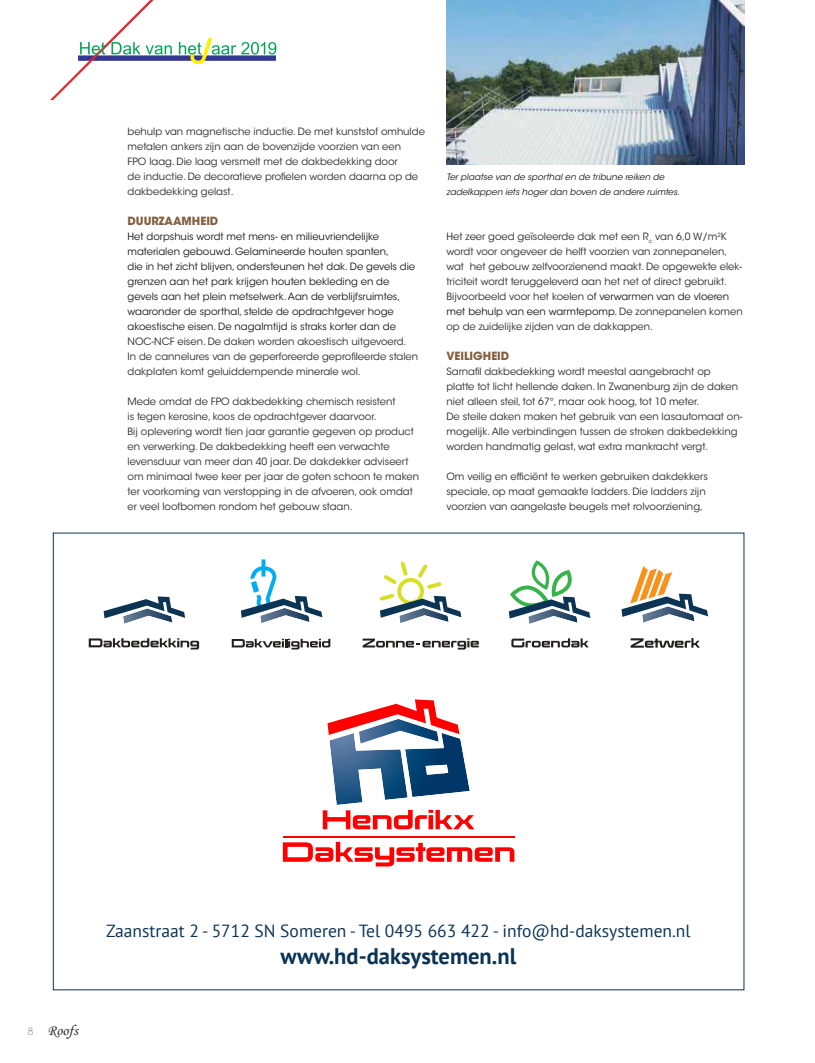
<style>
.page{position:relative;width:815px;height:1063px;background:#fff}
.page>*{position:absolute;margin:0;border:0;box-sizing:border-box;transform-origin:0 0}
.t1{font:700 22.5px "PT Sans";color:#0a3354}
.t2{font:17.5px "PT Sans";color:#0a3354}
.t3{font:15px "Monotype Corsiva";color:#2b2829}
.t4{font:700 11.25px "ITC Avant Garde Std";color:#835e3d}
.t5{font:10px/15px "ITC Avant Garde Std";color:#2b2829}
.t6{font:10px/15px "ITC Avant Garde Std";color:#161616}
.t7{font:italic 8.75px/15px "ITC Avant Garde Std";color:#161616}
.s1{color:#161616}
.s2{font-family:"ITC Avant Garde Std";font-weight:200;font-size:10px}
</style>
<div class="page">
<svg style="left:327px;top:699px;width:132px;height:36px"></svg>
<img style="left:359px;top:719px;width:80px;height:14px">
<img style="left:329px;top:733px;width:79px;height:72px">
<img style="left:405px;top:733px;width:65px;height:64px">
<svg style="left:283px;top:842px;width:231px;height:24px"></svg>
<hr style="left:283px;top:836px;width:231px;height:1px;background:#f00">
<svg style="left:323px;top:810px;width:151px;height:19px"></svg>
<svg style="left:89px;top:638px;width:110px;height:11px"></svg>
<svg style="left:363px;top:638px;width:116px;height:12px"></svg>
<svg style="left:511px;top:638px;width:78px;height:9px"></svg>
<svg style="left:241px;top:559px;width:81px;height:59px"></svg>
<img style="left:260px;top:608px;width:50px;height:15px">
<svg style="left:380px;top:561px;width:81px;height:57px"></svg>
<img style="left:399px;top:608px;width:50px;height:15px">
<svg style="left:509px;top:560px;width:81px;height:59px"></svg>
<img style="left:528px;top:609px;width:50px;height:15px">
<svg style="left:104px;top:596px;width:81px;height:22px"></svg>
<img style="left:123px;top:608px;width:49px;height:16px">
<svg style="left:232px;top:639px;width:98px;height:11px"></svg>
<img style="left:642px;top:617px;width:53px;height:6px">
<svg style="left:631px;top:638px;width:69px;height:10px"></svg>
<svg style="left:622px;top:566px;width:86px;height:51px"></svg>
<div style="left:78px;top:55px;width:198px;height:6px;background:#353693"></div>
<svg style="left:50px;top:0;width:122px;height:100px"></svg>
<svg style="left:179px;top:37px;width:97px;height:27px"></svg>
<img style="left:446px;top:0;width:298px;height:165px">
<p class="t5" style="left:128px;top:125px;width:299px">behulp van magnetische inductie. De met kunststof omhulde metalen ankers zijn aan de bovenzijde voorzien van een<br>FPO laag. Die laag versmelt met de dakbedekking door<br>de inductie. De decoratieve profielen worden daarna op de dakbedekking gelast.</p>
<p class="t4" style="left:128px;top:215px;width:92px">DUURZAAMHEID</p>
<p class="t6" style="left:128px;top:230px;width:289px">Het dorpshuis wordt met mens- en milieuvriendelijke materialen gebouwd. Gelamineerde houten spanten,<br>die in het zicht blijven, ondersteunen het dak. De gevels die grenzen aan het park krijgen houten bekleding en de gevels aan het plein metselwerk. Aan de verblijfsruimtes, waaronder de sporthal, stelde de opdrachtgever hoge akoestische eisen. De nagalmtijd is straks korter dan de</p>
<p class="t5" style="left:128px;top:335px;width:292px">NOC-NCF eisen. De daken worden akoestisch uitgevoerd.<br>In de cannelures van de geperforeerde geprofileerde stalen dakplaten komt geluiddempende minerale wol.</p>
<p class="t5" style="left:128px;top:395px;width:293px">Mede omdat de FPO dakbedekking chemisch resistent<br>is tegen kerosine, koos de opdrachtgever daarvoor.<br>Bij oplevering wordt tien jaar garantie gegeven op product en verwerking. De dakbedekking heeft een verwachte levensduur van meer dan 40 jaar. De dakdekker adviseert om minimaal twee keer per jaar de goten schoon te maken ter voorkoming van verstopping in de afvoeren, ook omdat er veel loofbomen rondom het gebouw staan.</p>
<p class="t7" style="left:446px;top:170px;width:235px">Ter plaatse van de sporthal en de tribune reiken de zadelkappen iets hoger dan boven de andere ruimtes.</p>
<p class="t5" style="left:446px;top:230px;width:298px">Het zeer goed geïsoleerde dak met een R<sub>c</sub> van 6,0 W/m<sup>2</sup>K wordt voor ongeveer de helft voorzien van zonnepanelen, wat het gebouw zelfvoorzienend maakt. De opgewekte elek&shy;triciteit wordt teruggeleverd aan het net of direct gebruikt.<br>Bijvoorbeeld voor het koelen <span class="s1">of verwarmen van de vloeren met behulp van een warmtepomp.</span> De zonnepanelen komen op de zuidelijke zijden van de dakkappen.</p>
<p class="t4" style="left:446px;top:350px;width:64px">VEILIGHEID</p>
<p class="t5" style="left:446px;top:365px;width:298px">Sarnafil dakbedekking wordt meestal aangebracht op<br>platte tot licht hellende daken. In Zwanenburg zijn de daken niet alleen steil, tot 67°, maar ook hoog, tot 10 meter.<br>De steile daken maken het gebruik van een lasautomaat on&shy;mogelijk. Alle verbindingen tussen de stroken dakbedekking worden handmatig gelast, wat extra mankracht vergt.</p>
<p class="t5" style="left:446px;top:470px;width:263px">Om veilig en efficiënt te werken gebruiken dakdekkers speciale, op maat gemaakte ladders. Die ladders zijn voorzien van aangelaste beugels met rolvoorziening,</p>
<h3 class="t3" style="left:28px;top:1025px;width:51px"><span class="s2">8</span> Roofs</h3>
<h2 class="t2" style="left:106px;top:924px;width:586px">Zaanstraat 2 - 5712 SN Someren - Tel 0495 663 422 - info@hd-daksystemen.nl</h2>
<h1 class="t1" style="left:280px;top:948px;width:237px">www.hd-daksystemen.nl</h1>
</div>
